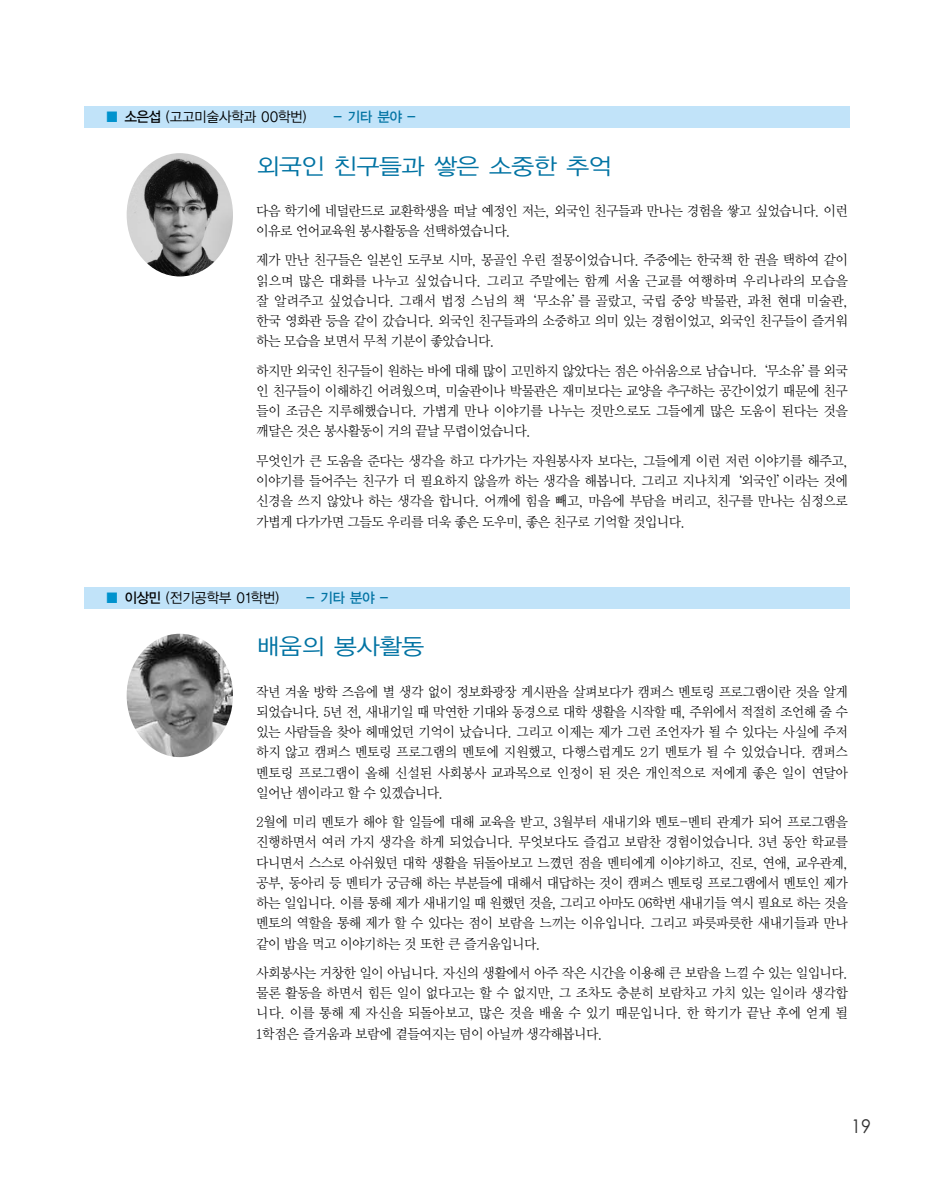
<style>
.page{position:relative;width:935px;height:1190px;background:#fff}
.page>*{position:absolute;margin:0;border:0;box-sizing:border-box;transform-origin:0 0}
.t1{font:22.5px "YGO12";letter-spacing:-.095em;color:#0073a3;scale:1.1 1}
.t2{font:18.9px "Century Gothic";color:#333;scale:.95 1}
.t3{font:14.1px "YGO12";letter-spacing:-.09em;color:#000;scale:.95 1}
.t4{font:14.1px "YGO13";letter-spacing:-.095em;color:#0073a3;scale:.95 1}
.t5{font:13.8px/20.2px "Y Mj O12";letter-spacing:-.095em;color:#000;text-align:justify;scale:.95 1}
.s1{font-family:"YGO13"}
</style>
<div class="page">
<div style="left:84px;top:106px;width:765px;height:22px;background:#c1e3f9"></div>
<img style="left:127px;top:153px;width:106px;height:123px;border-radius:50%">
<div style="left:84px;top:587px;width:765px;height:21px;background:#c1e3f9"></div>
<img style="left:127px;top:633px;width:106px;height:124px;border-radius:50%">
<p class="t3" style="left:124px;top:111px;width:194px"><span class="s1">소은섭</span> (고고미술사학과 00학번)</p>
<p class="t4" style="left:333px;top:111px;width:89px">- 기타 분야 -</p>
<h1 class="t1" style="left:256px;top:156px;width:326px">외국인 친구들과 쌓은 소중한 추억</h1>
<p class="t5" style="left:256px;top:201px;width:625px">다음 학기에 네덜란드로 교환학생을 떠날 예정인 저는, 외국인 친구들과 만나는 경험을 쌓고 싶었습니다. 이런 이유로 언어교육원 봉사활동을 선택하였습니다.</p>
<p class="t5" style="left:256px;top:251px;width:625px">제가 만난 친구들은 일본인 도쿠보 시마, 몽골인 우린 절몽이었습니다. 주중에는 한국책 한 권을 택하여 같이 읽으며 많은 대화를 나누고 싶었습니다. 그리고 주말에는 함께 서울 근교를 여행하며 우리나라의 모습을 잘 알려주고 싶었습니다. 그래서 법정 스님의 책‘무소유’를 골랐고, 국립 중앙 박물관, 과천 현대 미술관, 한국 영화관 등을 같이 갔습니다. 외국인 친구들과의 소중하고 의미 있는 경험이었고, 외국인 친구들이 즐거워 하는 모습을 보면서 무척 기분이 좋았습니다.</p>
<p class="t5" style="left:256px;top:361px;width:625px">하지만 외국인 친구들이 원하는 바에 대해 많이 고민하지 않았다는 점은 아쉬움으로 남습니다. ‘무소유’를 외국 인 친구들이 이해하긴 어려웠으며, 미술관이나 박물관은 재미보다는 교양을 추구하는 공간이었기 때문에 친구 들이 조금은 지루해했습니다. 가볍게 만나 이야기를 나누는 것만으로도 그들에게 많은 도움이 된다는 것을 깨달은 것은 봉사활동이 거의 끝날 무렵이었습니다.</p>
<p class="t5" style="left:256px;top:451px;width:625px">무엇인가 큰 도움을 준다는 생각을 하고 다가가는 자원봉사자 보다는, 그들에게 이런 저런 이야기를 해주고, 이야기를 들어주는 친구가 더 필요하지 않을까 하는 생각을 해봅니다. 그리고 지나치게‘외국인’이라는 것에 신경을 쓰지 않았나 하는 생각을 합니다. 어깨에 힘을 빼고, 마음에 부담을 버리고, 친구를 만나는 심정으로 가볍게 다가가면 그들도 우리를 더욱 좋은 도우미, 좋은 친구로 기억할 것입니다.</p>
<p class="t3" style="left:124px;top:591px;width:165px"><span class="s1">이상민</span> (전기공학부 01학번)</p>
<p class="t4" style="left:306px;top:591px;width:89px">- 기타 분야 -</p>
<h1 class="t1" style="left:256px;top:636px;width:156px">배움의 봉사활동</h1>
<p class="t5" style="left:256px;top:682px;width:625px">작년 겨울 방학 즈음에 별 생각 없이 정보화광장 게시판을 살펴보다가 캠퍼스 멘토링 프로그램이란 것을 알게 되었습니다. 5년 전, 새내기일 때 막연한 기대와 동경으로 대학 생활을 시작할 때, 주위에서 적절히 조언해 줄 수 있는 사람들을 찾아 헤매었던 기억이 났습니다. 그리고 이제는 제가 그런 조언자가 될 수 있다는 사실에 주저 하지 않고 캠퍼스 멘토링 프로그램의 멘토에 지원했고, 다행스럽게도 2기 멘토가 될 수 있었습니다. 캠퍼스 멘토링 프로그램이 올해 신설된 사회봉사 교과목으로 인정이 된 것은 개인적으로 저에게 좋은 일이 연달아 일어난 셈이라고 할 수 있겠습니다.</p>
<p class="t5" style="left:256px;top:812px;width:625px">2월에 미리 멘토가 해야 할 일들에 대해 교육을 받고, 3월부터 새내기와 멘토-멘티 관계가 되어 프로그램을 진행하면서 여러 가지 생각을 하게 되었습니다. 무엇보다도 즐겁고 보람찬 경험이었습니다. 3년 동안 학교를 다니면서 스스로 아쉬웠던 대학 생활을 뒤돌아보고 느꼈던 점을 멘티에게 이야기하고, 진로, 연애, 교우관계, 공부, 동아리 등 멘티가 궁금해 하는 부분들에 대해서 대답하는 것이 캠퍼스 멘토링 프로그램에서 멘토인 제가 하는 일입니다. 이를 통해 제가 새내기일 때 원했던 것을, 그리고 아마도 06학번 새내기들 역시 필요로 하는 것을 멘토의 역할을 통해 제가 할 수 있다는 점이 보람을 느끼는 이유입니다. 그리고 파릇파릇한 새내기들과 만나 같이 밥을 먹고 이야기하는 것 또한 큰 즐거움입니다.</p>
<p class="t5" style="left:256px;top:963px;width:625px">사회봉사는 거창한 일이 아닙니다. 자신의 생활에서 아주 작은 시간을 이용해 큰 보람을 느낄 수 있는 일입니다. 물론 활동을 하면서 힘든 일이 없다고는 할 수 없지만, 그 조차도 충분히 보람차고 가치 있는 일이라 생각합 니다. 이를 통해 제 자신을 되돌아보고, 많은 것을 배울 수 있기 때문입니다. 한 학기가 끝난 후에 얻게 될 1학점은 즐거움과 보람에 곁들여지는 덤이 아닐까 생각해봅니다.</p>
<h2 class="t2" style="left:851px;top:1119px;width:22px">19</h2>
</div>
